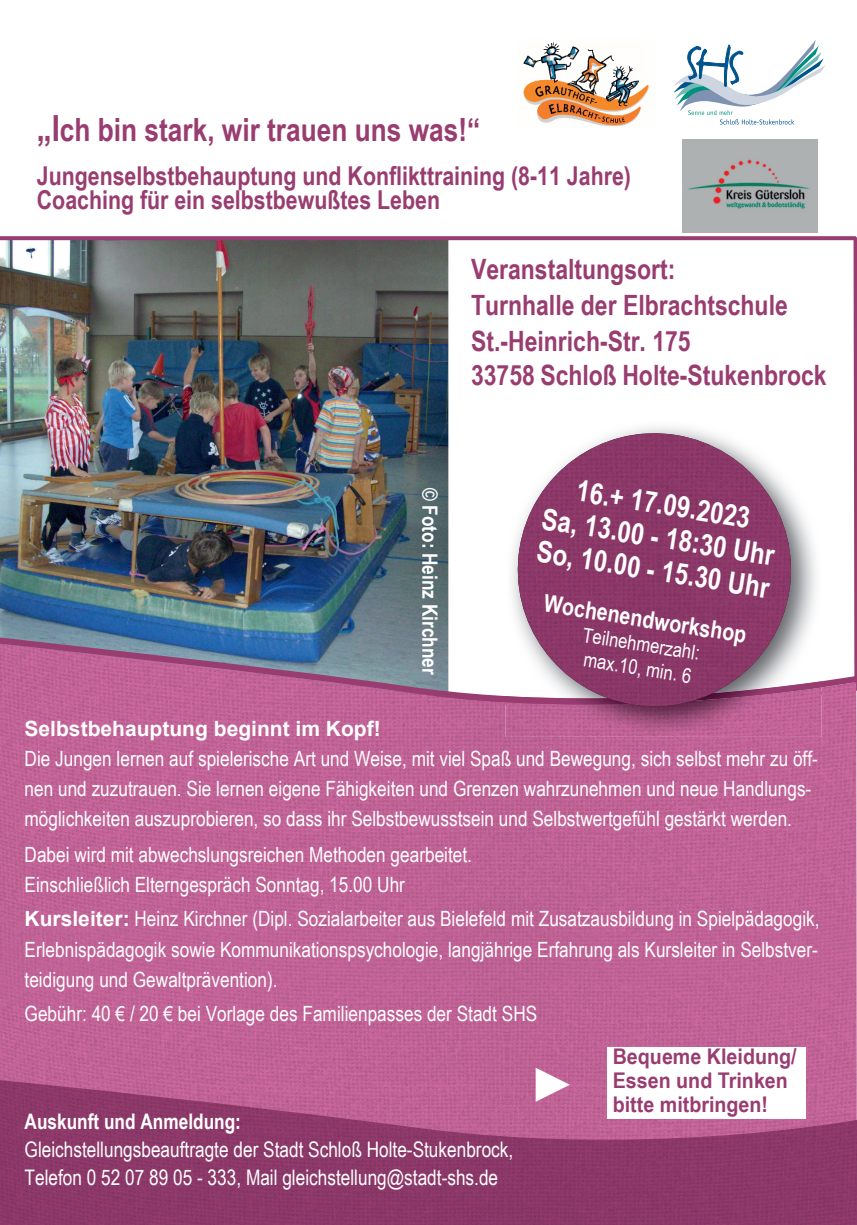
<style>
.page{position:relative;width:857px;height:1225px;background:#fff}
.page>*{position:absolute;margin:0;border:0;box-sizing:border-box;transform-origin:0 0}
.t1{font:700 48px "Arial";color:#fff}
.t2{font:700 32px "Arial Narrow";color:#993d71}
.t3{font:700 29.4px/33.2px "Arial Narrow";color:#fff;text-align:center}
.t4{font:700 28px/35.4px "Arial Narrow";color:#993d71}
.t5{font:700 26px/24px "Arial Narrow";color:#993d71}
.t6{font:700 24px "Arial Narrow";color:#fff}
.t7{font:700 21.6px/24px "Arial Narrow";color:#993d71;scale:1.11 1}
.t8{font:21.4px/28px "Arial Narrow";color:#fff}
.t9{font:700 21.4px "Arial Narrow";color:#fff}
.t10{font:21px/30px "Arial Narrow";color:#fff}
.t11{font:700 21px "Arial";color:#fff}
.t12{font:700 21px "Arial Narrow";color:#fff}
.t13{font:20.2px/24.2px "Arial Narrow";color:#fff}
.s1{font-size:36px}
.s2{font-family:"Arial";font-weight:700}
</style>
<div class="page">
<img style="left:0;top:236px;width:856px;height:399px">
<img style="left:0;top:704px;width:856px;height:376px">
<img style="left:0;top:1080px;width:856px;height:145px">
<svg style="left:0;top:635px;width:856px;height:69px;background:#a57fa4"></svg>
<img style="left:505px;top:421px;width:316px;height:260px">
<img style="left:505px;top:704px;width:316px;height:33px">
<img style="left:505px;top:681px;width:316px;height:23px">
<svg style="left:507px;top:423px;width:293px;height:10px"></svg>
<img style="left:507px;top:433px;width:293px;height:283px">
<img style="left:682px;top:140px;width:134px;height:92px">
<div style="left:607px;top:1047px;width:198px;height:71px;background:#fff"></div>
<svg style="left:674px;top:40px;width:151px;height:85px"></svg>
<img style="left:523px;top:42px;width:126px;height:84px">
<h2 class="t2" style="left:37px;top:106px;width:444px"><span class="s1">„I</span>ch bin stark, wir trauen uns was!“</h2>
<p class="t5" style="left:37px;top:163px;width:595px">Jungenselbstbehauptung und Konflikttraining (8-11 Jahre)<br>Coaching für ein selbstbewußtes Leben</p>
<h3 class="t4" style="left:471px;top:250px;width:357px">Veranstaltungsort:<br>Turnhalle der Elbrachtschule<br>St.-Heinrich-Str. 175<br>33758 Schloß Holte-Stukenbrock</h3>
<p class="t12" style="left:445px;top:488px;width:189px;rotate:90deg">© Foto: Heinz Kirchner</p>
<h3 class="t3" style="left:550px;top:468px;width:236px;rotate:9deg">16.+ 17.09.2023<br>Sa, 13.00 - 18:30 Uhr<br>So, 10.00 - 15.30 Uhr</h3>
<p class="t6" style="left:547px;top:585px;width:206px;rotate:9deg">Wochenendworkshop</p>
<p class="t13" style="left:584px;top:622px;width:120px;rotate:9deg">Teilnehmerzahl: max.10, min. 6</p>
<p class="t11" style="left:25px;top:714px;width:357px">Selbstbehauptung beginnt im Kopf!</p>
<p class="t10" style="left:25px;top:743px;width:794px">Die Jungen lernen auf spielerische Art und Weise, mit viel Spaß und Bewegung, sich selbst mehr zu öff&shy;nen und zuzutrauen. Sie lernen eigene Fähigkeiten und Grenzen wahrzunehmen und neue Handlungs&shy;möglichkeiten auszuprobieren, so dass ihr Selbstbewusstsein und Selbstwertgefühl gestärkt werden.</p>
<p class="t10" style="left:25px;top:839px;width:448px">Dabei wird mit abwechslungsreichen Methoden gearbeitet.<br>Einschließlich Elterngespräch Sonntag, 15.00 Uhr</p>
<p class="t10" style="left:25px;top:903px;width:796px;text-align:justify"><span class="s2">Kursleiter:</span> Heinz Kirchner (Dipl. Sozialarbeiter aus Bielefeld mit Zusatzausbildung in Spielpädagogik, Erlebnispädagogik sowie Kommunikationspsychologie, langjährige Erfahrung als Kursleiter in Selbstver&shy;teidigung und Gewaltprävention).</p>
<p class="t10" style="left:25px;top:997px;width:514px">Gebühr: 40 € / 20 € bei Vorlage des Familienpasses der Stadt SHS</p>
<p class="t9" style="left:25px;top:1105px;width:218px">Auskunft und Anmeldung:</p>
<p class="t8" style="left:25px;top:1134px;width:490px">Gleichstellungsbeauftragte der Stadt Schloß Holte-Stukenbrock,<br>Telefon 0 52 07 89 05 - 333, Mail gleichstellung@stadt-shs.de</p>
<h1 class="t1" style="left:529px;top:1050px;width:49px">►</h1>
<p class="t7" style="left:612px;top:1043px;width:167px">Bequeme Kleidung/<br>Essen und Trinken bitte mitbringen!</p>
</div>
